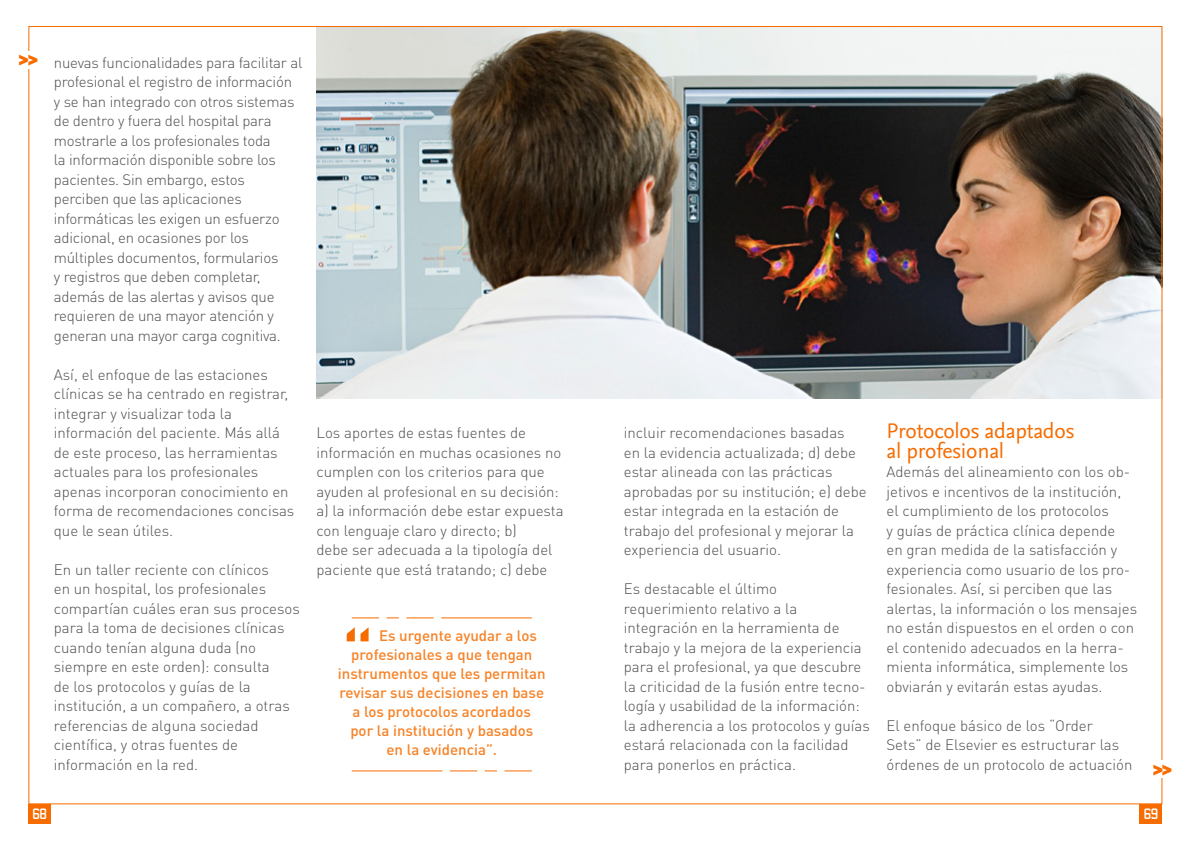
<style>
.page{position:relative;width:1191px;height:842px;background:#fff}
.page>*{position:absolute;margin:0;border:0;box-sizing:border-box;transform-origin:0 0}
.t1{font:22px/19.5px "Nexus Sans";letter-spacing:-.01em;color:#f66c00}
.t2{font:900 20px "DIN Pro";color:#f66c00}
.t3{font:300 15px/19.5px "DIN Pro";color:#4d4d4f}
.t4{font:500 15px "DIN Pro";color:#f78226}
.t5{font:12px "Manteka";color:#fff}
.s1{font-weight:900;font-size:20px;color:#f66c00}
</style>
<div class="page">
<img style="left:316px;top:28px;width:844px;height:371px">
<div style="left:1139px;top:804px;width:23px;height:20px;background:#f66c00"></div>
<div style="left:28px;top:804px;width:23px;height:20px;background:#f66c00"></div>
<hr style="left:441px;top:617px;width:91px;height:1px;background:#f66c00">
<svg style="left:406px;top:617px;width:28px;height:1px"></svg>
<svg style="left:352px;top:617px;width:27px;height:1px"></svg>
<svg style="left:386px;top:617px;width:13px;height:1px"></svg>
<svg style="left:347px;top:627px;width:21px;height:14px"></svg>
<hr style="left:352px;top:770px;width:90px;height:1px;background:#f66c00">
<svg style="left:450px;top:770px;width:27px;height:1px"></svg>
<svg style="left:504px;top:770px;width:28px;height:1px"></svg>
<svg style="left:485px;top:770px;width:12px;height:1px"></svg>
<h2 class="t2" style="left:18px;top:45px;width:22px">&gt;&gt;</h2>
<p class="t3" style="left:54px;top:52px;width:250px">nuevas funcionalidades para facilitar al profesional el registro de información<br>y se han integrado con otros sistemas de dentro y fuera del hospital para mostrarle a los profesionales toda<br>la información disponible sobre los pacientes. Sin embargo, estos perciben que las aplicaciones informáticas les exigen un esfuerzo adicional, en ocasiones por los múltiples documentos, formularios<br>y registros que deben completar, además de las alertas y avisos que requieren de una mayor atención y generan una mayor carga cognitiva.</p>
<p class="t3" style="left:54px;top:364px;width:242px">Así, el enfoque de las estaciones clínicas se ha centrado en registrar, integrar y visualizar toda la información del paciente. Más allá de este proceso, las herramientas actuales para los profesionales apenas incorporan conocimiento en forma de recomendaciones concisas que le sean útiles.</p>
<p class="t3" style="left:54px;top:559px;width:247px">En un taller reciente con clínicos<br>en un hospital, los profesionales compartían cuáles eran sus procesos para la toma de decisiones clínicas cuando tenían alguna duda (no siempre en este orden): consulta<br>de los protocolos y guías de la institución, a un compañero, a otras referencias de alguna sociedad científica, y otras fuentes de información en la red.</p>
<p class="t3" style="left:316px;top:422px;width:248px">Los aportes de estas fuentes de información en muchas ocasiones no cumplen con los criterios para que ayuden al profesional en su decisión: a) la información debe estar expuesta con lenguaje claro y directo; b)<br>debe ser adecuada a la tipología del paciente que está tratando; c) debe</p>
<p class="t3" style="left:624px;top:422px;width:244px">incluir recomendaciones basadas<br>en la evidencia actualizada; d) debe estar alineada con las prácticas aprobadas por su institución; e) debe estar integrada en la estación de trabajo del profesional y mejorar la experiencia del usuario.</p>
<p class="t3" style="left:624px;top:578px;width:247px">Es destacable el último requerimiento relativo a la integración en la herramienta de trabajo y la mejora de la experiencia para el profesional, ya que descubre la criticidad de la fusión entre tecno&shy;logía y usabilidad de la información: la adherencia a los protocolos y guías estará relacionada con la facilidad para ponerlos en práctica.</p>
<p class="t4" style="left:379px;top:626px;width:159px">Es urgente ayudar a los</p>
<p class="t4" style="left:351px;top:645px;width:183px">profesionales a que tengan</p>
<p class="t4" style="left:338px;top:664px;width:209px">instrumentos que les permitan</p>
<p class="t4" style="left:339px;top:683px;width:206px">revisar sus decisiones en base</p>
<p class="t4" style="left:352px;top:702px;width:180px">a los protocolos acordados</p>
<p class="t4" style="left:350px;top:721px;width:184px">por la institución y basados</p>
<p class="t4" style="left:386px;top:740px;width:112px">en la evidencia”.</p>
<h1 class="t1" style="left:886px;top:421px;width:189px">Protocolos adaptados al profesional</h1>
<p class="t3" style="left:886px;top:461px;width:252px">Además del alineamiento con los ob&shy;jetivos e incentivos de la institución, el cumplimiento de los protocolos<br>y guías de práctica clínica depende<br>en gran medida de la satisfacción y experiencia como usuario de los pro&shy;fesionales. Así, si perciben que las alertas, la información o los mensajes no están dispuestos en el orden o con el contenido adecuados en la herra&shy;mienta informática, simplemente los obviarán y evitarán estas ayudas.</p>
<p class="t3" style="left:886px;top:715px;width:288px">El enfoque básico de los “Order<br>Sets” de Elsevier es estructurar las órdenes de un protocolo de actuación <span class="s1">&gt;&gt;</span></p>
<p class="t5" style="left:33px;top:805px;width:16px">68</p>
<p class="t5" style="left:1143px;top:805px;width:16px">69</p>
</div>
